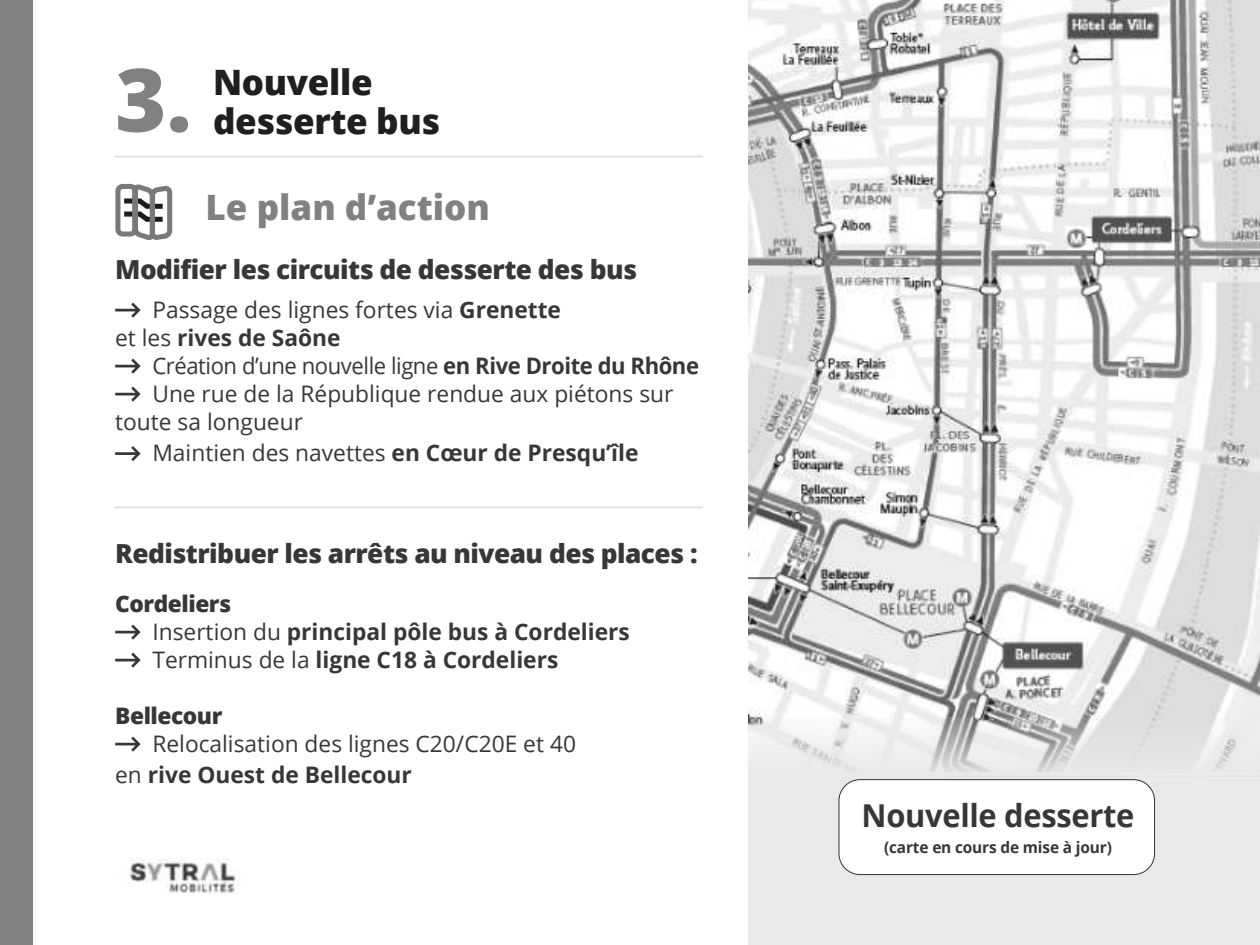
<style>
.page{position:relative;width:1260px;height:945px;background:#fff}
.page>*{position:absolute;margin:0;border:0;box-sizing:border-box;transform-origin:0 0}
.t1{font:800 87.5px "Open Sans";color:#818181}
.t2{font:800 35px/38.5px "Open Sans";letter-spacing:-.01em;color:#1f1f1f}
.t3{font:800 35px "Open Sans";color:#818181}
.t4{font:700 31.5px "Open Sans";letter-spacing:-.01em;color:#373737}
.t5{font:800 26.25px "Open Sans";letter-spacing:-.02em;color:#373737}
.t6{font:22.75px/28px "Open Sans";color:#373737}
.t7{font:700 22.75px/28px "Open Sans";color:#373737}
.t8{font:22.75px "Open Sans";letter-spacing:-.02em;color:#373737}
.t9{font:800 22.75px "Open Sans";letter-spacing:-.02em;color:#373737}
.t10{font:700 15.75px "Open Sans";letter-spacing:-.01em;color:#373737}
.s1{font-weight:700}
.s2{font-weight:800}
.s3{font-weight:400}
</style>
<div class="page">
<img style="left:748px;top:0;width:512px;height:718px">
<div style="left:748px;top:718px;width:512px;height:227px;background:#e9e9e9"></div>
<div style="left:0;top:0;width:33px;height:945px;background:#818181"></div>
<hr style="left:114px;top:156px;width:589px;height:1px;background:#dfdfdf">
<div style="left:839px;top:780px;width:316px;height:95px;background:#fff;border-radius:21px"></div>
<div style="left:839px;top:779px;width:316px;height:96px;border:1px solid #333;border-radius:21px"></div>
<svg style="left:115px;top:303px;width:26px;height:15px"></svg>
<svg style="left:115px;top:359px;width:26px;height:15px"></svg>
<svg style="left:115px;top:387px;width:26px;height:15px"></svg>
<svg style="left:115px;top:446px;width:26px;height:15px"></svg>
<svg style="left:115px;top:625px;width:26px;height:15px"></svg>
<svg style="left:115px;top:653px;width:26px;height:15px"></svg>
<svg style="left:115px;top:737px;width:26px;height:15px"></svg>
<hr style="left:114px;top:506px;width:589px;height:2px;background:#dfdfdf">
<svg style="left:115px;top:183px;width:58px;height:57px"></svg>
<img style="left:130px;top:858px;width:110px;height:36px">
<h1 class="t1" style="left:115px;top:64px;width:78px">3.</h1>
<h2 class="t2" style="left:213px;top:67px;width:229px">Nouvelle desserte bus</h2>
<h2 class="t3" style="left:206px;top:193px;width:286px">Le plan d’action</h2>
<p class="t5" style="left:115px;top:259px;width:523px">Modifier les circuits de desserte des bus</p>
<p class="t6" style="left:115px;top:295px;width:447px;text-indent:37px">Passage des lignes fortes via <span class="s1">Grenette </span>et les <span class="s1">rives de Saône</span></p>
<p class="t8" style="left:152px;top:350px;width:548px">Création d’une nouvelle ligne <span class="s1">en Rive Droite du Rhône</span></p>
<p class="t6" style="left:152px;top:379px;width:522px">Une rue de la République rendue aux piétons sur</p>
<p class="t6" style="left:115px;top:407px;width:189px">toute sa longueur</p>
<p class="t6" style="left:152px;top:441px;width:488px">Maintien des navettes <span class="s1">en Cœur de Presqu’île</span></p>
<p class="t5" style="left:115px;top:533px;width:584px">Redistribuer les arrêts au niveau des places :</p>
<p class="t7" style="left:152px;top:592px;width:479px;text-indent:-37px"><span class="s2">Cordeliers<br></span><span class="s3">Insertion du</span> principal pôle bus à Cordeliers<br><span class="s3">Terminus de la</span> ligne C18 à Cordeliers</p>
<p class="t9" style="left:115px;top:706px;width:109px">Bellecour</p>
<p class="t6" style="left:115px;top:727px;width:462px;line-height:31.5px;text-indent:37px">Relocalisation des lignes C20/C20E et 40 en <span class="s1">rive Ouest de Bellecour</span></p>
<h3 class="t4" style="left:862px;top:803px;width:274px">Nouvelle desserte</h3>
<p class="t10" style="left:884px;top:841px;width:229px">(carte en cours de mise à jour)</p>
</div>
